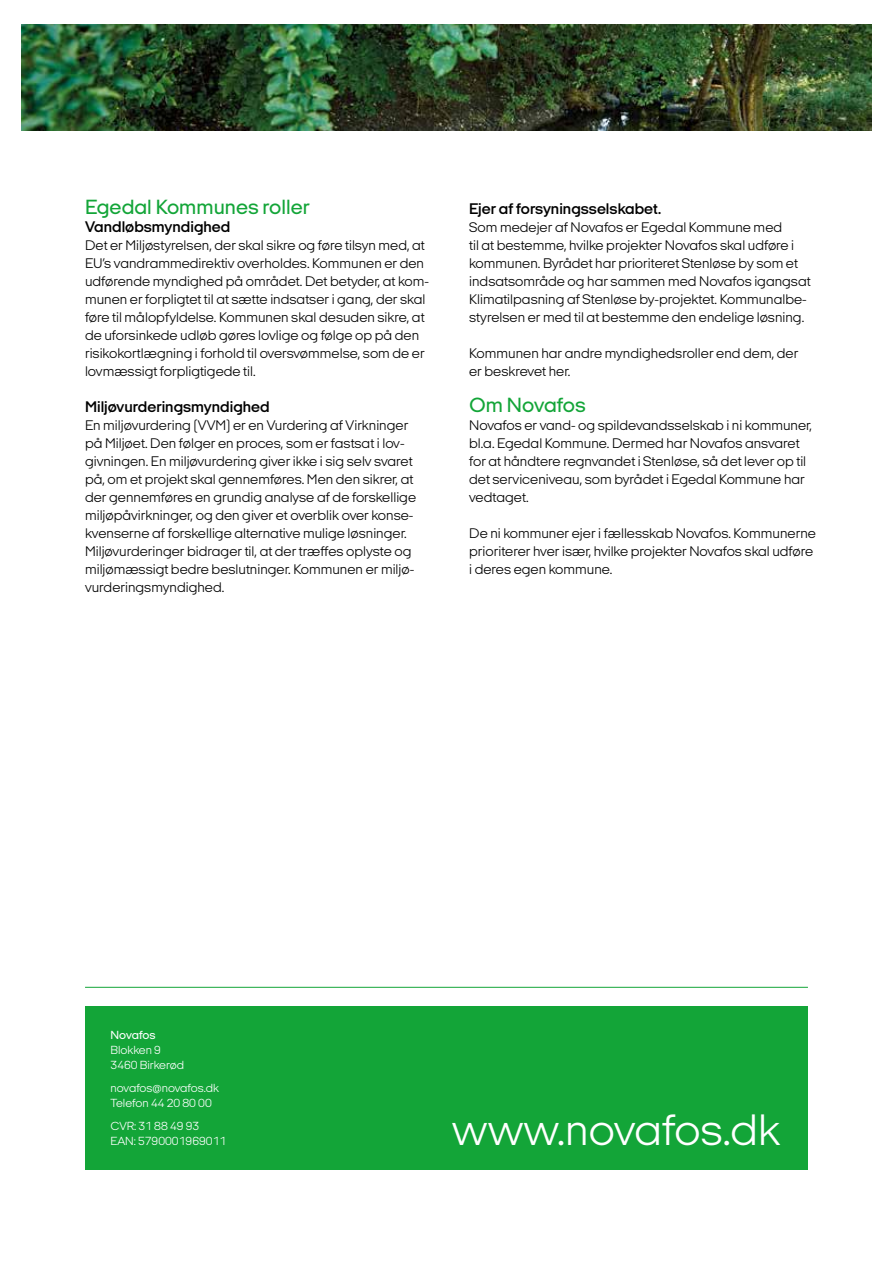
<style>
.page{position:relative;width:893px;height:1263px;background:#fff}
.page>*{position:absolute;margin:0;border:0;box-sizing:border-box;transform-origin:0 0}
.t1{font:300 45px "Italian Plate No 2 Expanded";color:#fff}
.t2{font:500 21px "Italian Plate No 2 Expanded";color:#13a538}
.t3{font:600 15.75px "Italian Plate No 2 Expanded";color:#000}
.t4{font:300 14.25px/18px "Italian Plate No 2 Expanded";color:#000}
.t5{font:300 12px/15px "Italian Plate No 2 Expanded";color:#fff}
.t6{font:500 12px "Italian Plate No 2 Expanded";letter-spacing:-.01em;color:#fff}
</style>
<div class="page">
<img style="left:21px;top:24px;width:851px;height:106px">
<hr style="left:85px;top:987px;width:723px;height:1px;background:#13a538">
<div style="left:85px;top:1006px;width:723px;height:164px;background:#13a538"></div>
<h2 class="t2" style="left:85px;top:196px;width:226px">Egedal Kommunes roller</h2>
<p class="t3" style="left:85px;top:218px;width:147px">Vandløbsmyndighed</p>
<p class="t4" style="left:85px;top:236px;width:345px">Det er Miljøstyrelsen, der skal sikre og føre tilsyn med, at EU’s vandrammedirektiv overholdes. Kommunen er den udførende myndighed på området. Det betyder, at kom&shy;munen er forpligtet til at sætte indsatser i gang, der skal føre til målopfyldelse. Kommunen skal desuden sikre, at de uforsinkede udløb gøres lovlige og følge op på den risikokortlægning i forhold til oversvømmelse, som de er lovmæssigt forpligtigede til.</p>
<p class="t3" style="left:85px;top:398px;width:186px">Miljøvurderingsmyndighed</p>
<p class="t4" style="left:85px;top:416px;width:333px">En miljøvurdering (VVM) er en Vurdering af Virkninger på Miljøet. Den følger en proces, som er fastsat i lov&shy;givningen. En miljøvurdering giver ikke i sig selv svaret på, om et projekt skal gennemføres. Men den sikrer, at der gennemføres en grundig analyse af de forskellige miljøpåvirkninger, og den giver et overblik over konse&shy;kvenserne af forskellige alternative mulige løsninger.<br>Miljøvurderinger bidrager til, at der træffes oplyste og miljømæssigt bedre beslutninger. Kommunen er miljø&shy;vurderingsmyndighed.</p>
<p class="t3" style="left:469px;top:200px;width:193px">Ejer af forsyningsselskabet.</p>
<p class="t4" style="left:469px;top:218px;width:343px">Som medejer af Novafos er Egedal Kommune med<br>til at bestemme, hvilke projekter Novafos skal udføre i kommunen. Byrådet har prioriteret Stenløse by som et indsatsområde og har sammen med Novafos igangsat Klimatilpasning af Stenløse by-projektet. Kommunalbe&shy;styrelsen er med til at bestemme den endelige løsning.</p>
<p class="t4" style="left:469px;top:344px;width:331px">Kommunen har andre myndighedsroller end dem, der er beskrevet her.</p>
<h2 class="t2" style="left:469px;top:394px;width:118px">Om Novafos</h2>
<p class="t4" style="left:469px;top:416px;width:344px">Novafos er vand- og spildevandsselskab i ni kommuner, bl.a. Egedal Kommune. Dermed har Novafos ansvaret for at håndtere regnvandet i Stenløse, så det lever op til det serviceniveau, som byrådet i Egedal Kommune har vedtaget.</p>
<p class="t4" style="left:469px;top:524px;width:348px">De ni kommuner ejer i fællesskab Novafos. Kommunerne prioriterer hver især, hvilke projekter Novafos skal udføre i deres egen kommune.</p>
<p class="t6" style="left:111px;top:1029px;width:47px">Novafos</p>
<p class="t5" style="left:111px;top:1043px;width:75px">Blokken 9<br>3460 Birkerød</p>
<p class="t5" style="left:111px;top:1080px;width:110px">novafos@novafos.dk<br>Telefon 44 20 80 00</p>
<p class="t5" style="left:111px;top:1118px;width:117px">CVR: 31 88 49 93<br>EAN: 5790001969011</p>
<h1 class="t1" style="left:452px;top:1105px;width:330px">www.novafos.dk</h1>
</div>
